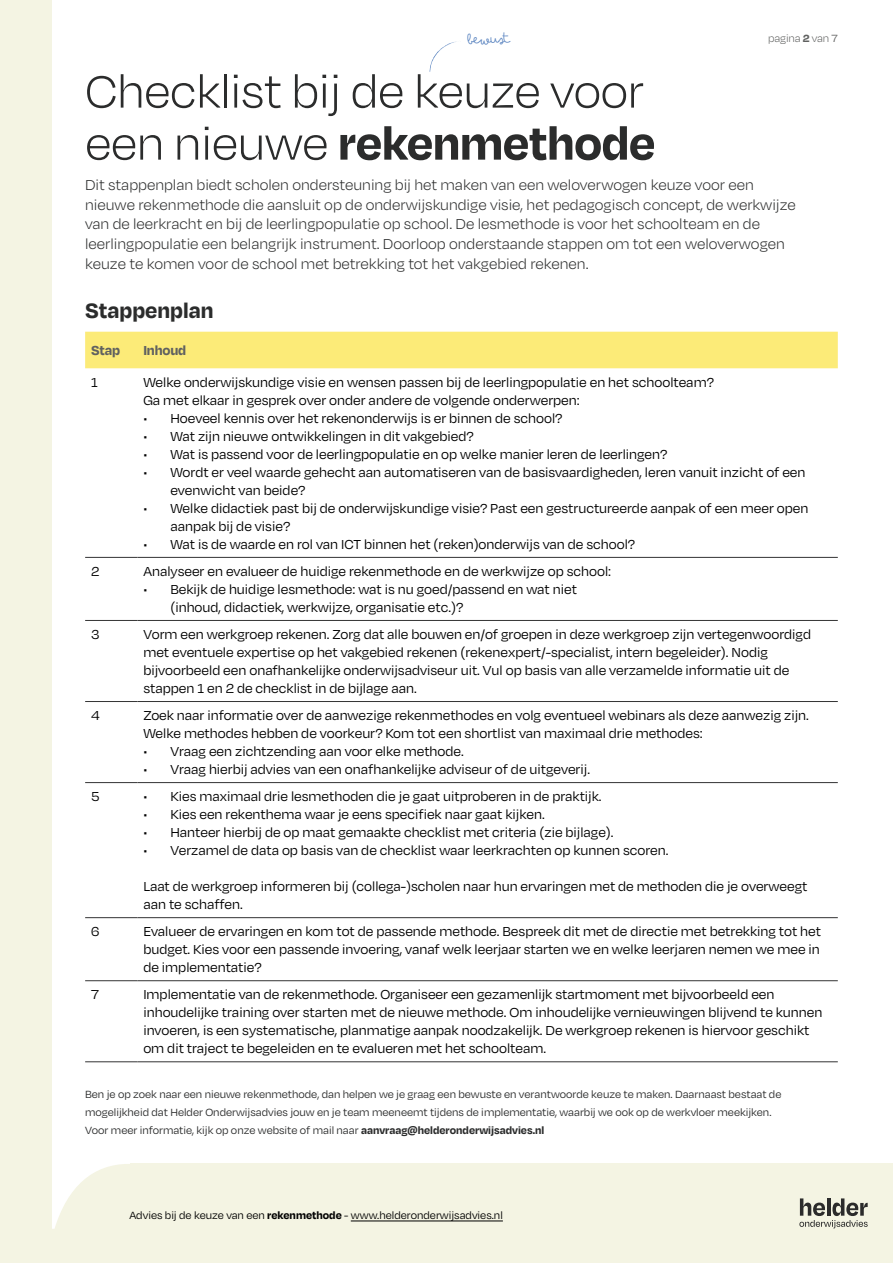
<style>
.page{position:relative;width:893px;height:1263px;background:#fff}
.page>*{position:absolute;margin:0;border:0;box-sizing:border-box;transform-origin:0 0}
.t1{font:300 52.05px/52.1px "Degular";letter-spacing:-.01em;color:#2b2c2c}
.t2{font:700 24px "Degular";color:#2b2c2c}
.t3{font:300 16.5px/19.8px "Degular";color:#2b2c2c}
.t4{font:15px/18px "Degular";color:#000}
.t5{font:700 15px "Degular";letter-spacing:-.01em;color:#606160}
.t6{font:15px "Bimbo Pro";color:#5a84c0}
.t7{font:12px/18px "Degular";color:#2b2c2c}
.t8{font:12px "Degular";color:#000}
.t9{font:300 12px "Degular";letter-spacing:-.01em;color:#606160}
.s1{font-weight:700}
.s2{font-weight:400}
</style>
<div class="page">
<svg style="left:0;top:1157px;width:191px;height:106px"></svg>
<div style="left:130px;top:1164px;width:763px;height:99px;background:#f4f4e3"></div>
<div style="left:0;top:0;width:51px;height:1235px;background:#f4f4e3"></div>
<hr style="left:351px;top:1221px;width:152px;height:1px;background:#000">
<svg style="left:799px;top:1198px;width:69px;height:30px"></svg>
<div style="left:85px;top:332px;width:753px;height:36px;background:#fceb78"></div>
<hr style="left:85px;top:557px;width:52px;height:1px;background:#333334">
<hr style="left:137px;top:557px;width:701px;height:1px;background:#333334">
<hr style="left:85px;top:620px;width:52px;height:1px;background:#333334">
<hr style="left:137px;top:620px;width:701px;height:1px;background:#333334">
<hr style="left:85px;top:701px;width:52px;height:1px;background:#333334">
<hr style="left:137px;top:701px;width:701px;height:1px;background:#333334">
<hr style="left:85px;top:782px;width:52px;height:1px;background:#333334">
<hr style="left:137px;top:782px;width:701px;height:1px;background:#333334">
<hr style="left:85px;top:917px;width:52px;height:1px;background:#333334">
<hr style="left:137px;top:917px;width:701px;height:1px;background:#333334">
<hr style="left:85px;top:980px;width:52px;height:1px;background:#333334">
<hr style="left:137px;top:980px;width:701px;height:1px;background:#333334">
<hr style="left:85px;top:1061px;width:52px;height:1px;background:#333334">
<hr style="left:137px;top:1061px;width:701px;height:1px;background:#333334">
<svg style="left:429px;top:41px;width:28px;height:31px"></svg>
<p class="t6" style="left:468px;top:29px;width:44px">bewust</p>
<p class="t9" style="left:768px;top:31px;width:71px">pagina <span class="s1">2</span> van <span class="s2">7</span></p>
<h1 class="t1" style="left:85px;top:64px;width:572px">Checklist bij de keuze voor een nieuwe <span class="s1">rekenmethode</span></h1>
<p class="t3" style="left:85px;top:174px;width:712px">Dit stappenplan biedt scholen ondersteuning bij het maken van een weloverwogen keuze voor een nieuwe rekenmethode die aansluit op de onderwijskundige visie, het pedagogisch concept, de werkwijze van de leerkracht en bij de leerlingpopulatie op school. De lesmethode is voor het schoolteam en de leerlingpopulatie een belangrijk instrument. Doorloop onderstaande stappen om tot een weloverwogen keuze te komen voor de school met betrekking tot het vakgebied rekenen.</p>
<h2 class="t2" style="left:85px;top:295px;width:130px">Stappenplan</h2>
<p class="t5" style="left:91px;top:341px;width:31px">Stap</p>
<p class="t5" style="left:143px;top:341px;width:44px">Inhoud</p>
<p class="t4" style="left:91px;top:373px;width:8px">1</p>
<p class="t4" style="left:143px;top:373px;width:572px">Welke onderwijskundige visie en wensen passen bij de leerlingpopulatie en het schoolteam?<br>Ga met elkaar in gesprek over onder andere de volgende onderwerpen:</p>
<p class="t4" style="left:143px;top:409px;width:421px">• Hoeveel kennis over het rekenonderwijs is er binnen de school?</p>
<p class="t4" style="left:143px;top:427px;width:332px">• Wat zijn nieuwe ontwikkelingen in dit vakgebied?</p>
<p class="t4" style="left:143px;top:445px;width:526px">• Wat is passend voor de leerlingpopulatie en op welke manier leren de leerlingen?</p>
<p class="t4" style="left:170px;top:463px;width:637px;text-indent:-27px">• Wordt er veel waarde gehecht aan automatiseren van de basisvaardigheden, leren vanuit inzicht of een evenwicht van beide?</p>
<p class="t4" style="left:170px;top:499px;width:640px;text-indent:-27px">• Welke didactiek past bij de onderwijskundige visie? Past een gestructureerde aanpak of een meer open aanpak bij de visie?</p>
<p class="t4" style="left:143px;top:535px;width:493px">• Wat is de waarde en rol van ICT binnen het (reken)onderwijs van de school?</p>
<p class="t4" style="left:91px;top:562px;width:10px">2</p>
<p class="t4" style="left:143px;top:562px;width:469px">Analyseer en evalueer de huidige rekenmethode en de werkwijze op school:</p>
<p class="t4" style="left:170px;top:580px;width:408px;text-indent:-27px">• Bekijk de huidige lesmethode: wat is nu goed/passend en wat niet (inhoud, didactiek, werkwijze, organisatie etc.)?</p>
<p class="t4" style="left:91px;top:625px;width:10px">3</p>
<p class="t4" style="left:143px;top:625px;width:669px">Vorm een werkgroep rekenen. Zorg dat alle bouwen en/of groepen in deze werkgroep zijn vertegenwoordigd met eventuele expertise op het vakgebied rekenen (rekenexpert/-specialist, intern begeleider). Nodig bijvoorbeeld een onafhankelijke onderwijsadviseur uit. Vul op basis van alle verzamelde informatie uit de stappen 1 en 2 de checklist in de bijlage aan.</p>
<p class="t4" style="left:91px;top:706px;width:10px">4</p>
<p class="t4" style="left:143px;top:706px;width:667px">Zoek naar informatie over de aanwezige rekenmethodes en volg eventueel webinars als deze aanwezig zijn.<br>Welke methodes hebben de voorkeur? Kom tot een shortlist van maximaal drie methodes:</p>
<p class="t4" style="left:143px;top:742px;width:322px">• Vraag een zichtzending aan voor elke methode.</p>
<p class="t4" style="left:143px;top:760px;width:448px">• Vraag hierbij advies van een onafhankelijke adviseur of de uitgeverij.</p>
<p class="t4" style="left:91px;top:787px;width:10px">5</p>
<p class="t4" style="left:143px;top:787px;width:460px">• Kies maximaal drie lesmethoden die je gaat uitproberen in de praktijk.</p>
<p class="t4" style="left:143px;top:805px;width:403px">• Kies een rekenthema waar je eens specifiek naar gaat kijken.</p>
<p class="t4" style="left:143px;top:823px;width:472px">• Hanteer hierbij de op maat gemaakte checklist met criteria (zie bijlage).</p>
<p class="t4" style="left:143px;top:841px;width:527px">• Verzamel de data op basis van de checklist waar leerkrachten op kunnen scoren.</p>
<p class="t4" style="left:143px;top:877px;width:665px">Laat de werkgroep informeren bij (collega-)scholen naar hun ervaringen met de methoden die je overweegt aan te schaffen.</p>
<p class="t4" style="left:91px;top:922px;width:10px">6</p>
<p class="t4" style="left:143px;top:922px;width:679px;text-align:justify">Evalueer de ervaringen en kom tot de passende methode. Bespreek dit met de directie met betrekking tot het budget. Kies voor een passende invoering, vanaf welk leerjaar starten we en welke leerjaren nemen we mee in de implementatie?</p>
<p class="t4" style="left:91px;top:985px;width:9px">7</p>
<p class="t4" style="left:143px;top:985px;width:681px">Implementatie van de rekenmethode. Organiseer een gezamenlijk startmoment met bijvoorbeeld een inhoudelijke training over starten met de nieuwe methode. Om inhoudelijke vernieuwingen blijvend te kunnen invoeren, is een systematische, planmatige aanpak noodzakelijk. De werkgroep rekenen is hiervoor geschikt om dit traject te begeleiden en te evalueren met het schoolteam.</p>
<p class="t7" style="left:85px;top:1085px;width:698px">Ben je op zoek naar een nieuwe rekenmethode, dan helpen we je graag een bewuste en verantwoorde keuze te maken. Daarnaast bestaat de mogelijkheid dat Helder Onderwijsadvies jouw en je team meeneemt tijdens de implementatie, waarbij we ook op de werkvloer meekijken.<br>Voor meer informatie, kijk op onze website of mail naar <span class="s1">aanvraag@helderonderwijsadvies.nl</span></p>
<p class="t8" style="left:129px;top:1207px;width:375px">Advies bij de keuze van een <span class="s1">rekenmethode</span> - www.helderonderwijsadvies.nl</p>
</div>
